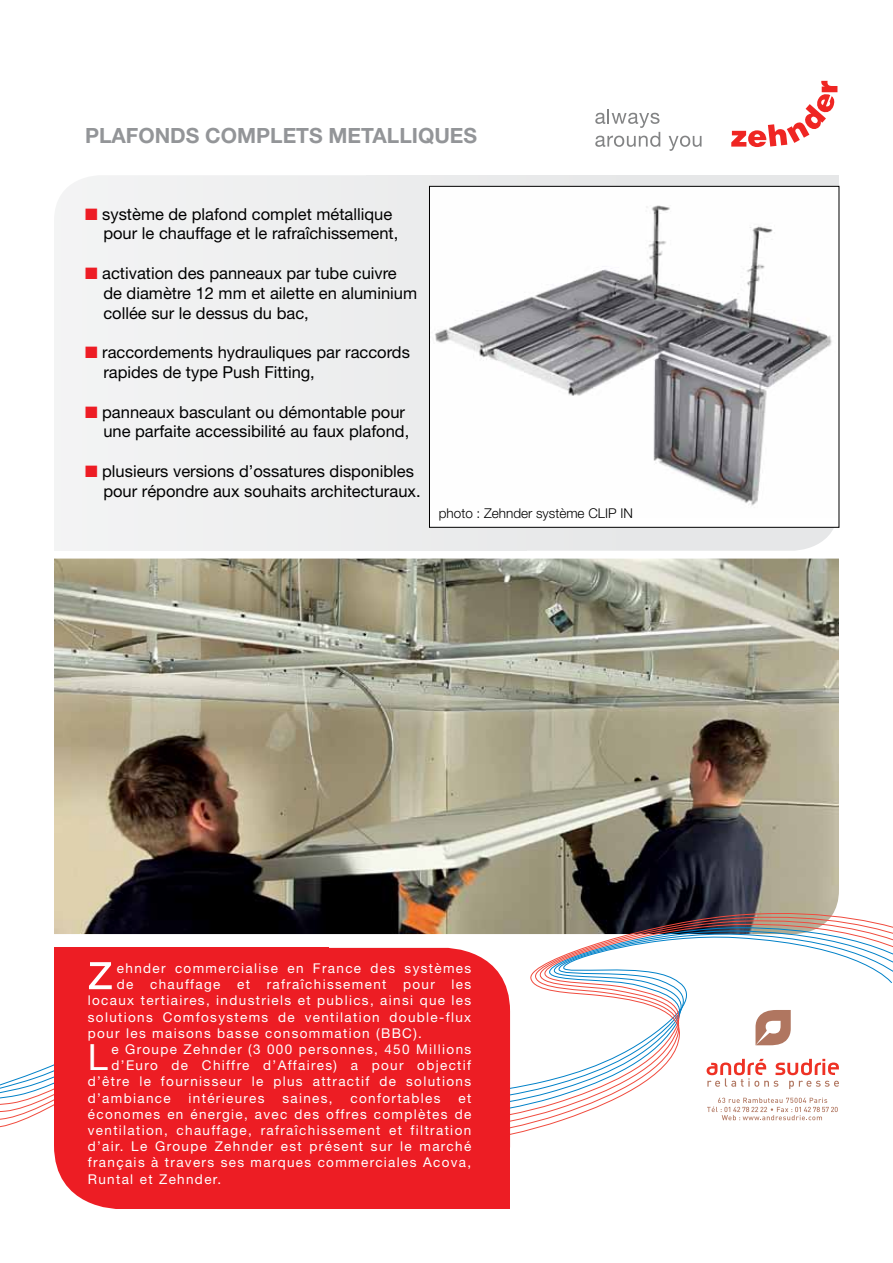
<style>
.page{position:relative;width:893px;height:1263px;background:#fff}
.page>*{position:absolute;margin:0;border:0;box-sizing:border-box;transform-origin:0 0}
.t1{font:52.2px "Helvetica Neue";color:#fff}
.t2{font:36.15px "Helvetica Neue";color:#fff}
.t3{font:700 21px "Helvetica Neue";color:#939598}
.t4{font:16.5px/19.8px "Helvetica Neue";color:#000}
.t5{font:13.5px/16.2px "Helvetica Neue";letter-spacing:.1em;color:#fff;text-align:justify}
.t6{font:300 13.5px "Helvetica Neue";color:#000}
.s1{color:#ed1c24}
</style>
<div class="page">
<img style="left:54px;top:558px;width:785px;height:355px">
<div style="left:54px;top:175px;width:785px;height:376px;background:#eff0f0;border-radius:46px"></div>
<div style="left:366px;top:175px;width:473px;height:65px;background:#e6e7e8"></div>
<div style="left:54px;top:486px;width:473px;height:65px;background:#efeff0"></div>
<svg style="left:0;top:913px;width:893px;height:234px"></svg>
<div style="left:429px;top:186px;width:410px;height:341px;background:#fff"></div>
<img style="left:435px;top:205px;width:397px;height:301px">
<div style="left:429px;top:186px;width:410px;height:341px;border:1px solid #000"></div>
<svg style="left:595px;top:80px;width:243px;height:71px"></svg>
<div style="left:54px;top:948px;width:456px;height:261px;background:#ed1d24;border-radius:64px"></div>
<div style="left:54px;top:948px;width:275px;height:107px;background:#ed1d24"></div>
<div style="left:235px;top:1128px;width:275px;height:81px;background:#ed1d24"></div>
<svg style="left:755px;top:1010px;width:36px;height:35px"></svg>
<svg style="left:707px;top:1059px;width:132px;height:30px"></svg>
<svg style="left:707px;top:1098px;width:131px;height:22px"></svg>
<h3 class="t3" style="left:85px;top:122px;width:394px">PLAFONDS COMPLETS METALLIQUES</h3>
<p class="t4" style="left:103px;top:204px;width:296px;text-indent:-18px"><span class="s1">■</span> système de plafond complet métallique pour le chauffage et le rafraîchissement,</p>
<p class="t4" style="left:103px;top:263px;width:315px;text-indent:-18px"><span class="s1">■</span> activation des panneaux par tube cuivre de diamètre 12 mm et ailette en aluminium collée sur le dessus du bac,</p>
<p class="t4" style="left:103px;top:342px;width:308px;text-indent:-18px"><span class="s1">■</span> raccordements hydrauliques par raccords rapides de type Push Fitting,</p>
<p class="t4" style="left:85px;top:402px;width:326px;text-align:right"><span class="s1">■</span> panneaux basculant ou démontable pour une parfaite accessibilité au faux plafond,</p>
<p class="t4" style="left:103px;top:461px;width:319px;text-indent:-18px"><span class="s1">■</span> plusieurs versions d’ossatures disponibles pour répondre aux souhaits architecturaux.</p>
<p class="t6" style="left:439px;top:505px;width:196px">photo : Zehnder système CLIP IN</p>
<h1 class="t1" style="left:88px;top:939px;width:27px">z</h1>
<p class="t5" style="left:117px;top:960px;width:356px">ehnder commercialise en France des systèmes</p>
<p class="t5" style="left:117px;top:976px;width:356px">de chauffage et rafraîchissement pour les</p>
<p class="t5" style="left:88px;top:992px;width:385px">locaux tertiaires, industriels et publics, ainsi que les</p>
<p class="t5" style="left:88px;top:1008px;width:385px">solutions Comfosystems de ventilation double-flux</p>
<p class="t5" style="left:88px;top:1025px;width:336px">pour les maisons basse consommation (BBC).</p>
<h2 class="t2" style="left:88px;top:1036px;width:22px">L</h2>
<p class="t5" style="left:112px;top:1041px;width:361px">e Groupe Zehnder (3 000 personnes, 450 Millions</p>
<p class="t5" style="left:112px;top:1057px;width:361px">d’Euro de Chiffre d’Affaires) a pour objectif</p>
<p class="t5" style="left:88px;top:1073px;width:385px">d’être le fournisseur le plus attractif de solutions</p>
<p class="t5" style="left:88px;top:1089px;width:84px">d’ambiance</p>
<p class="t5" style="left:189px;top:1089px;width:78px">intérieures</p>
<p class="t5" style="left:282px;top:1089px;width:52px">saines,</p>
<p class="t5" style="left:351px;top:1089px;width:92px">confortables</p>
<p class="t5" style="left:88px;top:1089px;width:385px;text-indent:371px">et économes en énergie, avec des offres complètes de ventilation, chauffage, rafraîchissement et filtration d’air. Le Groupe Zehnder est présent sur le marché français à travers ses marques commerciales Acova, Runtal et Zehnder.</p>
</div>
